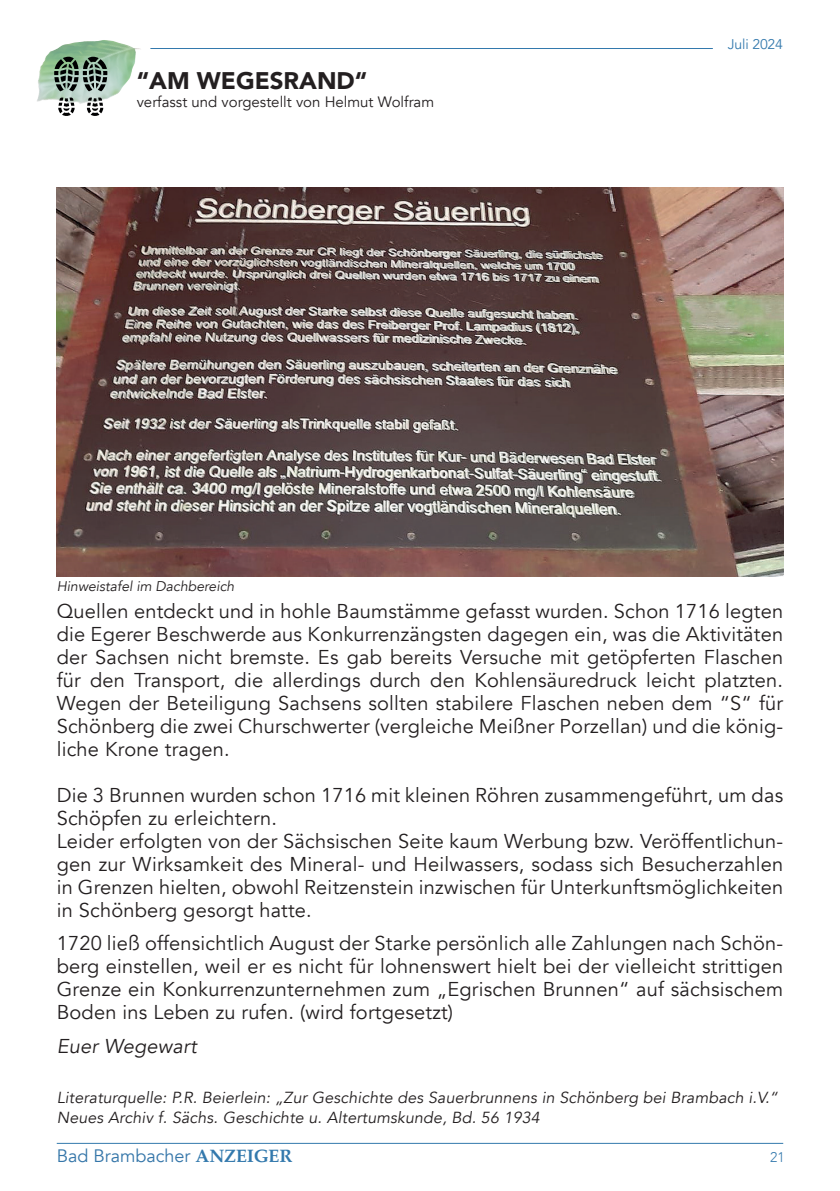
<style>
.page{position:relative;width:840px;height:1191px;background:#fff}
.page>*{position:absolute;margin:0;border:0;box-sizing:border-box;transform-origin:0 0}
.t1{font:900 24px "Avenir";color:#231f20}
.t2{font:20px/23px "Avenir";letter-spacing:.01em;color:#231f20;text-align:justify}
.t3{font:italic 20px "Avenir";letter-spacing:.01em;color:#231f20}
.t4{font:18px "Avenir";color:#3576a9}
.t5{font:italic 16px/20px "Avenir";letter-spacing:.01em;color:#231f20}
.t6{font:15px "Avenir";color:#231f20}
.t7{font:italic 14px "Avenir";color:#231f20}
.t8{font:14px "Avenir";letter-spacing:-.01em;color:#3379ad}
.t9{font:300 14px "Avenir";color:#3379ad}
.s1{font-family:"Palatino";font-weight:700;color:#3379ad}
</style>
<div class="page">
<hr style="left:57px;top:1143px;width:725px;height:1px;background:#3379ad">
<hr style="left:150px;top:48px;width:562px;height:1px;background:#3379ad">
<img style="left:37px;top:40px;width:103px;height:64px">
<svg style="left:87px;top:98px;width:16px;height:18px"></svg>
<svg style="left:54px;top:57px;width:53px;height:34px"></svg>
<svg style="left:58px;top:98px;width:17px;height:18px"></svg>
<img style="left:57px;top:187px;width:725px;height:389px">
<p class="t1" style="left:137px;top:60px;width:232px">“AM WEGESRAND“</p>
<p class="t6" style="left:137px;top:93px;width:299px">verfasst und vorgestellt von Helmut Wolfram</p>
<p class="t7" style="left:57px;top:578px;width:179px">Hinweistafel im Dachbereich</p>
<p class="t8" style="left:727px;top:36px;width:57px">Juli 2024</p>
<p class="t2" style="left:57px;top:600px;width:727px">Quellen entdeckt und in hohle Baumstämme gefasst wurden. Schon 1716 legten die Egerer Beschwerde aus Konkurrenzängsten dagegen ein, was die Aktivitäten der Sachsen nicht bremste. Es gab bereits Versuche mit getöpferten Flaschen für den Transport, die allerdings durch den Kohlensäuredruck leicht platzten.<br>Wegen der Beteiligung Sachsens sollten stabilere Flaschen neben dem “S“ für Schönberg die zwei Churschwerter (vergleiche Meißner Porzellan) und die könig&shy;liche Krone tragen.</p>
<p class="t2" style="left:57px;top:784px;width:727px;text-align:left">Die 3 Brunnen wurden schon 1716 mit kleinen Röhren zusammengeführt, um das Schöpfen zu erleichtern.<br>Leider erfolgten von der Sächsischen Seite kaum Werbung bzw. Veröffentlichun&shy;gen zur Wirksamkeit des Mineral- und Heilwassers, sodass sich Besucherzahlen in Grenzen hielten, obwohl Reitzenstein inzwischen für Unterkunftsmöglichkeiten in Schönberg gesorgt hatte.</p>
<p class="t2" style="left:57px;top:932px;width:727px">1720 ließ offensichtlich August der Starke persönlich alle Zahlungen nach Schön&shy;berg einstellen, weil er es nicht für lohnenswert hielt bei der vielleicht strittigen Grenze ein Konkurrenzunternehmen zum „Egrischen Brunnen“ auf sächsischem Boden ins Leben zu rufen. (wird fortgesetzt)</p>
<p class="t3" style="left:57px;top:1033px;width:141px">Euer Wegewart</p>
<p class="t5" style="left:57px;top:1087px;width:722px">Literaturquelle: P.R. Beierlein: „Zur Geschichte des Sauerbrunnens in Schönberg bei Brambach i.V.“<br>Neues Archiv f. Sächs. Geschichte u. Altertumskunde, Bd. 56 1934</p>
<p class="t4" style="left:57px;top:1145px;width:237px">Bad Brambacher <span class="s1">ANZEIGER</span></p>
<p class="t9" style="left:769px;top:1149px;width:16px">21</p>
</div>
